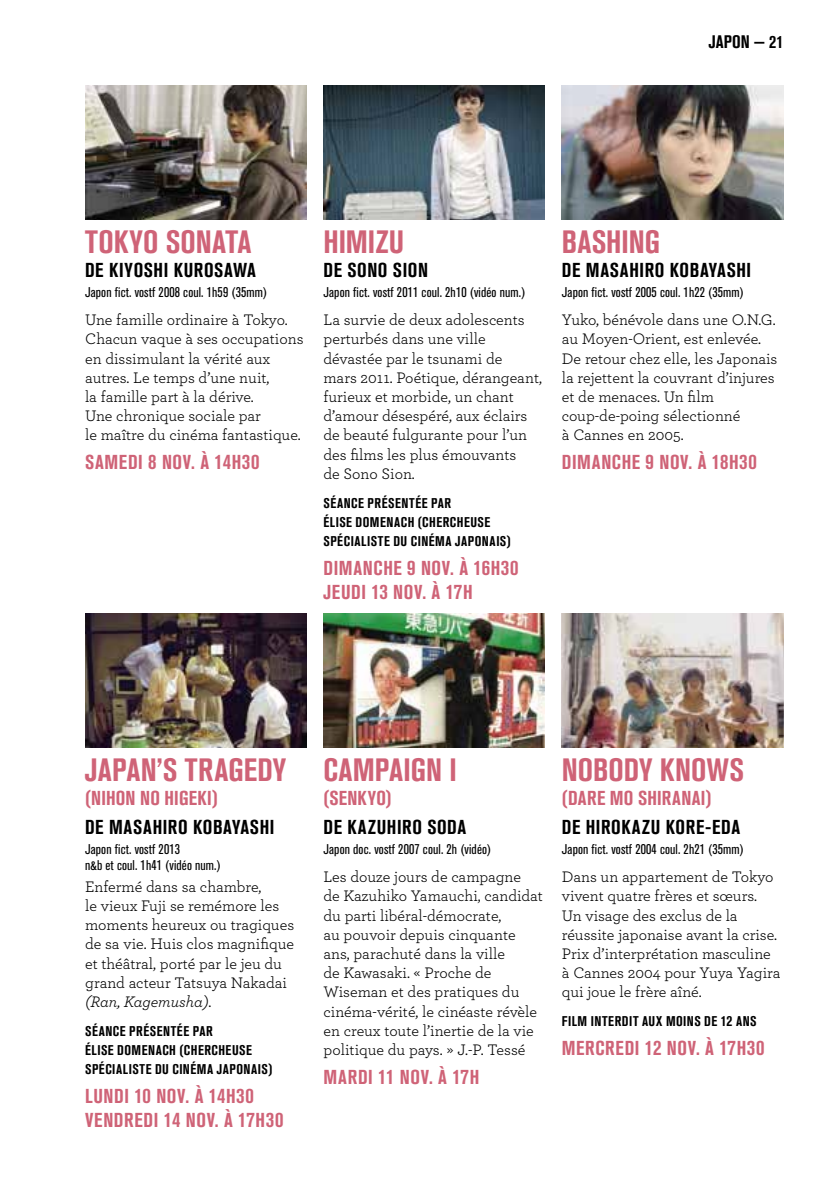
<style>
.page{position:relative;width:840px;height:1191px;background:#fff}
.page>*{position:absolute;margin:0;border:0;box-sizing:border-box;transform-origin:0 0}
.t1{font:700 condensed 32px "Akzidenz Grotesk BQ";color:#cf6377}
.t2{font:700 condensed 32px "Akzidenz Grotesk MG";color:#cf6377}
.t3{font:700 condensed 20px/24px "Akzidenz Grotesk MG";letter-spacing:.03em;color:#cf6377}
.t4{font:700 condensed 20px "Akzidenz Grotesk MG";letter-spacing:.03em;color:#000}
.t5{font:700 condensed 20px "Akzidenz Grotesk BQ";letter-spacing:.01em;color:#cf6377}
.t6{font:700 condensed 20px "Akzidenz Grotesk BQ";letter-spacing:.03em;color:#000}
.t7{font:700 condensed 18px "Akzidenz Grotesk BQ";color:#000}
.t8{font:16px/19.2px "Archer";color:#000}
.t9{font:condensed 14px/16px "Akzidenz Grotesk BQ";letter-spacing:.01em;color:#000}
.t10{font:700 condensed 14px/19.2px "Akzidenz Grotesk MG";letter-spacing:.035em;color:#000}
.s1{font-style:italic}
</style>
<div class="page">
<img style="left:85px;top:85px;width:221px;height:134px">
<img style="left:323px;top:85px;width:221px;height:134px">
<img style="left:561px;top:85px;width:221px;height:134px">
<img style="left:85px;top:613px;width:221px;height:134px">
<img style="left:323px;top:613px;width:221px;height:134px">
<img style="left:561px;top:613px;width:221px;height:134px">
<p class="t7" style="left:708px;top:32px;width:76px">JAPON — 21</p>
<h1 class="t1" style="left:85px;top:223px;width:168px">TOKYO SONATA</h1>
<p class="t4" style="left:85px;top:259px;width:172px">DE KIYOSHI KUROSAWA</p>
<p class="t9" style="left:85px;top:284px;width:183px">Japon fict. vostf 2008 coul. 1h59 (35mm)</p>
<p class="t8" style="left:85px;top:309px;width:220px">Une famille ordinaire à Tokyo.<br>Chacun vaque à ses occupations en dissimulant la vérité aux autres. Le temps d’une nuit,<br>la famille part à la dérive.<br>Une chronique sociale par<br>le maître du cinéma fantastique.</p>
<p class="t3" style="left:85px;top:450px;width:176px">SAMEDI 8 NOV. À 14H30</p>
<h1 class="t1" style="left:323px;top:223px;width:82px">HIMIZU</h1>
<p class="t4" style="left:323px;top:259px;width:106px">DE SONO SION</p>
<p class="t9" style="left:323px;top:284px;width:203px">Japon fict. vostf 2011 coul. 2h10 (vidéo num.)</p>
<p class="t8" style="left:323px;top:309px;width:220px">La survie de deux adolescents perturbés dans une ville dévastée par le tsunami de<br>mars 2011. Poétique, dérangeant, furieux et morbide, un chant d’amour désespéré, aux éclairs de beauté fulgurante pour l’un des films les plus émouvants<br>de Sono Sion.</p>
<p class="t10" style="left:323px;top:493px;width:189px">SÉANCE PRÉSENTÉE PAR<br>ÉLISE DOMENACH (CHERCHEUSE<br>SPÉCIALISTE DU CINÉMA JAPONAIS)</p>
<p class="t3" style="left:323px;top:556px;width:196px">DIMANCHE 9 NOV. À 16H30<br>JEUDI 13 NOV. À 17H</p>
<h1 class="t1" style="left:561px;top:223px;width:100px">BASHING</h1>
<p class="t6" style="left:561px;top:259px;width:191px">DE MASAHIRO KOBAYASHI</p>
<p class="t9" style="left:561px;top:284px;width:183px">Japon fict. vostf 2005 coul. 1h22 (35mm)</p>
<p class="t8" style="left:561px;top:309px;width:217px">Yuko, bénévole dans une O.N.G. au Moyen-Orient, est enlevée.<br>De retour chez elle, les Japonais la rejettent la couvrant d’injures et de menaces. Un film coup-de-poing sélectionné<br>à Cannes en 2005.</p>
<p class="t3" style="left:561px;top:450px;width:196px">DIMANCHE 9 NOV. À 18H30</p>
<h1 class="t1" style="left:85px;top:751px;width:202px">JAPAN’S TRAGEDY</h1>
<p class="t5" style="left:85px;top:787px;width:134px">(NIHON NO HIGEKI)</p>
<p class="t4" style="left:85px;top:815px;width:191px">DE MASAHIRO KOBAYASHI</p>
<p class="t9" style="left:85px;top:841px;width:137px">Japon fict. vostf 2013<br>n&amp;b et coul. 1h41 (vidéo num.)</p>
<p class="t8" style="left:85px;top:876px;width:210px">Enfermé dans sa chambre,<br>le vieux Fuji se remémore les moments heureux ou tragiques de sa vie. Huis clos magnifique et théâtral, porté par le jeu du grand acteur Tatsuya Nakadai <span class="s1">(Ran, Kagemusha)</span>.</p>
<p class="t10" style="left:85px;top:1021px;width:189px">SÉANCE PRÉSENTÉE PAR<br>ÉLISE DOMENACH (CHERCHEUSE<br>SPÉCIALISTE DU CINÉMA JAPONAIS)</p>
<p class="t3" style="left:85px;top:1084px;width:200px">LUNDI 10 NOV. À 14H30<br>VENDREDI 14 NOV. À 17H30</p>
<h1 class="t2" style="left:323px;top:751px;width:135px">CAMPAIGN I</h1>
<p class="t5" style="left:323px;top:787px;width:70px">(SENKYO)</p>
<p class="t4" style="left:323px;top:815px;width:144px">DE KAZUHIRO SODA</p>
<p class="t9" style="left:323px;top:841px;width:169px">Japon doc. vostf 2007 coul. 2h (vidéo)</p>
<p class="t8" style="left:323px;top:866px;width:221px">Les douze jours de campagne<br>de Kazuhiko Yamauchi, candidat du parti libéral-démocrate,<br>au pouvoir depuis cinquante ans, parachuté dans la ville<br>de Kawasaki. « Proche de<br>Wiseman et des pratiques du cinéma-vérité, le cinéaste révèle en creux toute l’inertie de la vie politique du pays. » J.-P. Tessé</p>
<p class="t3" style="left:323px;top:1064px;width:157px">MARDI 11 NOV. À 17H</p>
<h1 class="t1" style="left:561px;top:751px;width:183px">NOBODY KNOWS</h1>
<p class="t5" style="left:561px;top:787px;width:151px">(DARE MO SHIRANAI)</p>
<p class="t4" style="left:561px;top:815px;width:180px">DE HIROKAZU KORE-EDA</p>
<p class="t9" style="left:561px;top:841px;width:183px">Japon fict. vostf 2004 coul. 2h21 (35mm)</p>
<p class="t8" style="left:561px;top:866px;width:220px">Dans un appartement de Tokyo vivent quatre frères et sœurs.<br>Un visage des exclus de la réussite japonaise avant la crise.<br>Prix d’interprétation masculine à Cannes 2004 pour Yuya Yagira qui joue le frère aîné.</p>
<p class="t10" style="left:561px;top:1011px;width:196px">FILM INTERDIT AUX MOINS DE 12 ANS</p>
<p class="t3" style="left:561px;top:1036px;width:204px">MERCREDI 12 NOV. À 17H30</p>
</div>
